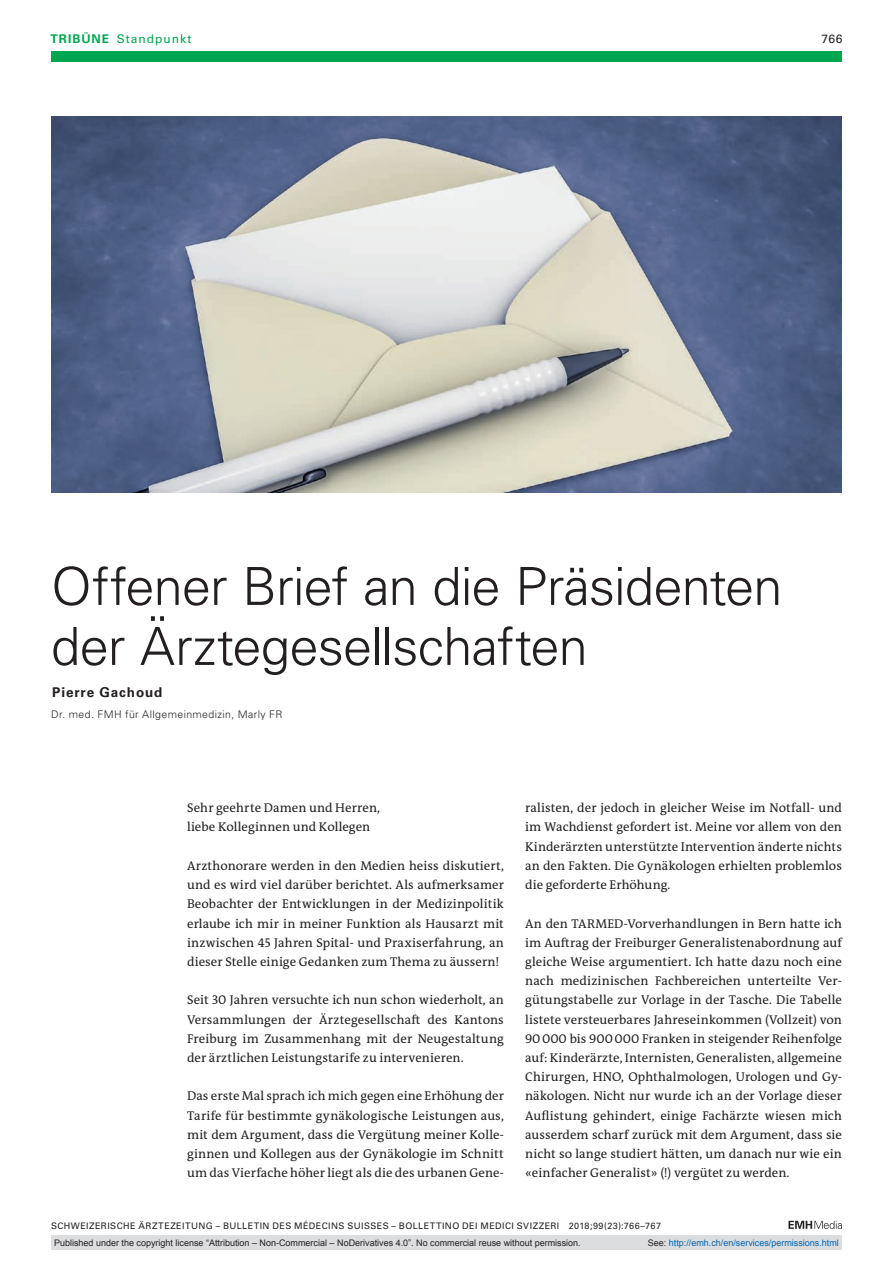
<style>
.page{position:relative;width:893px;height:1263px;background:#fff}
.page>*{position:absolute;margin:0;border:0;box-sizing:border-box;transform-origin:0 0}
.t1{font:300 52.5px/60px "Univers LT Std";letter-spacing:-.02em;color:#231f20}
.t2{font:700 13.5px "Univers LT Std";letter-spacing:.065em;color:#231f20}
.t3{font:12.75px/19.2px "The Antiqua B W5 Plain";letter-spacing:.005em;color:#231f20;text-align:justify}
.t4{font:12px "Univers LT Std";letter-spacing:.08em;color:#00a54f}
.t5{font:12px "Univers LT Std";color:#231f20}
.t6{font:300 10.5px "Univers LT Std";letter-spacing:.04em;color:#231f20}
.t7{font:9px "Arial";color:#231f20}
.t8{font:9px "Univers LT Std";letter-spacing:.05em;color:#231f20}
.t9{font:9px "Arial";color:#0166b3}
.s1{font-weight:700}
.s2{color:#231f20}
</style>
<div class="page">
<svg style="left:788px;top:1221px;width:54px;height:8px"></svg>
<div style="left:51px;top:51px;width:791px;height:11px;background:#00a54f"></div>
<img style="left:51px;top:116px;width:791px;height:376px">
<div style="left:51px;top:1235px;width:791px;height:15px;background:#dcdddf"></div>
<p class="t4" style="left:51px;top:31px;width:142px"><span class="s1">TRIBÜNE</span> Standpunkt</p>
<p class="t5" style="left:821px;top:31px;width:22px">766</p>
<h1 class="t1" style="left:51px;top:556px;width:733px">Offener Brief an die Präsidenten der Ärztegesellschaften</h1>
<p class="t2" style="left:52px;top:684px;width:112px">Pierre Gachoud</p>
<p class="t6" style="left:51px;top:708px;width:233px">Dr. med. FMH für Allgemeinmedizin, Marly FR</p>
<p class="t3" style="left:187px;top:798px;width:195px">Sehr geehrte Damen und Herren, liebe Kolleginnen und Kollegen</p>
<p class="t3" style="left:187px;top:856px;width:318px">Arzthonorare werden in den Medien heiss diskutiert, und es wird viel darüber berichtet. Als aufmerksamer Beobachter der Entwicklungen in der Medizinpolitik erlaube ich mir in meiner Funktion als Hausarzt mit inzwischen 45 Jahren Spital- und Praxiserfahrung, an dieser Stelle einige Gedanken zum Thema zu äussern!</p>
<p class="t3" style="left:187px;top:990px;width:318px">Seit 30 Jahren versuchte ich nun schon wiederholt, an Versammlungen der Ärztegesellschaft des Kantons Freiburg im Zusammenhang mit der Neugestaltung der ärztlichen Leistungstarife zu intervenieren.</p>
<p class="t3" style="left:187px;top:1086px;width:318px">Das erste Mal sprach ich mich gegen eine Erhöhung der Tarife für bestimmte gynäkologische Leistungen aus, mit dem Argument, dass die Vergütung meiner Kolle&shy;ginnen und Kollegen aus der Gynäkologie im Schnitt um das Vierfache höher liegt als die des urbanen Gene-</p>
<p class="t3" style="left:525px;top:798px;width:318px">ralisten, der jedoch in gleicher Weise im Notfall- und im Wachdienst gefordert ist. Meine vor allem von den Kinderärzten unterstützte Intervention änderte nichts an den Fakten. Die Gynäkologen erhielten problemlos die geforderte Erhöhung.</p>
<p class="t3" style="left:525px;top:914px;width:318px">An den TARMED-Vorverhandlungen in Bern hatte ich im Auftrag der Freiburger Generalistenabordnung auf gleiche Weise argumentiert. Ich hatte dazu noch eine nach medizinischen Fachbereichen unterteilte Ver&shy;gütungstabelle zur Vorlage in der Tasche. Die Tabelle listete versteuerbares Jahreseinkommen (Vollzeit) von 90000 bis 900000 Franken in steigender Reihenfolge auf: Kinderärzte, Internisten, Generalisten, allgemeine Chirurgen, HNO, Ophthalmologen, Urologen und Gy&shy;näkologen. Nicht nur wurde ich an der Vorlage dieser Auflistung gehindert, einige Fachärzte wiesen mich ausserdem scharf zurück mit dem Argument, dass sie nicht so lange studiert hätten, um danach nur wie ein «einfacher Generalist» (!) vergütet zu werden.</p>
<p class="t8" style="left:51px;top:1220px;width:611px">SCHWEIZERISCHE ÄRZTEZEITUNG – BULLETIN DES MÉDECINS SUISSES – BOLLETTINO DEI MEDICI SVIZZERI 2018;99(23):766–767</p>
<p class="t7" style="left:54px;top:1237px;width:528px">Published under the copyright license “Attribution – Non-Commercial – NoDerivatives 4.0”. No commercial reuse without permission.</p>
<p class="t9" style="left:648px;top:1237px;width:193px"><span class="s2">See:</span> http://emh.ch/en/services/permissions.html</p>
</div>
